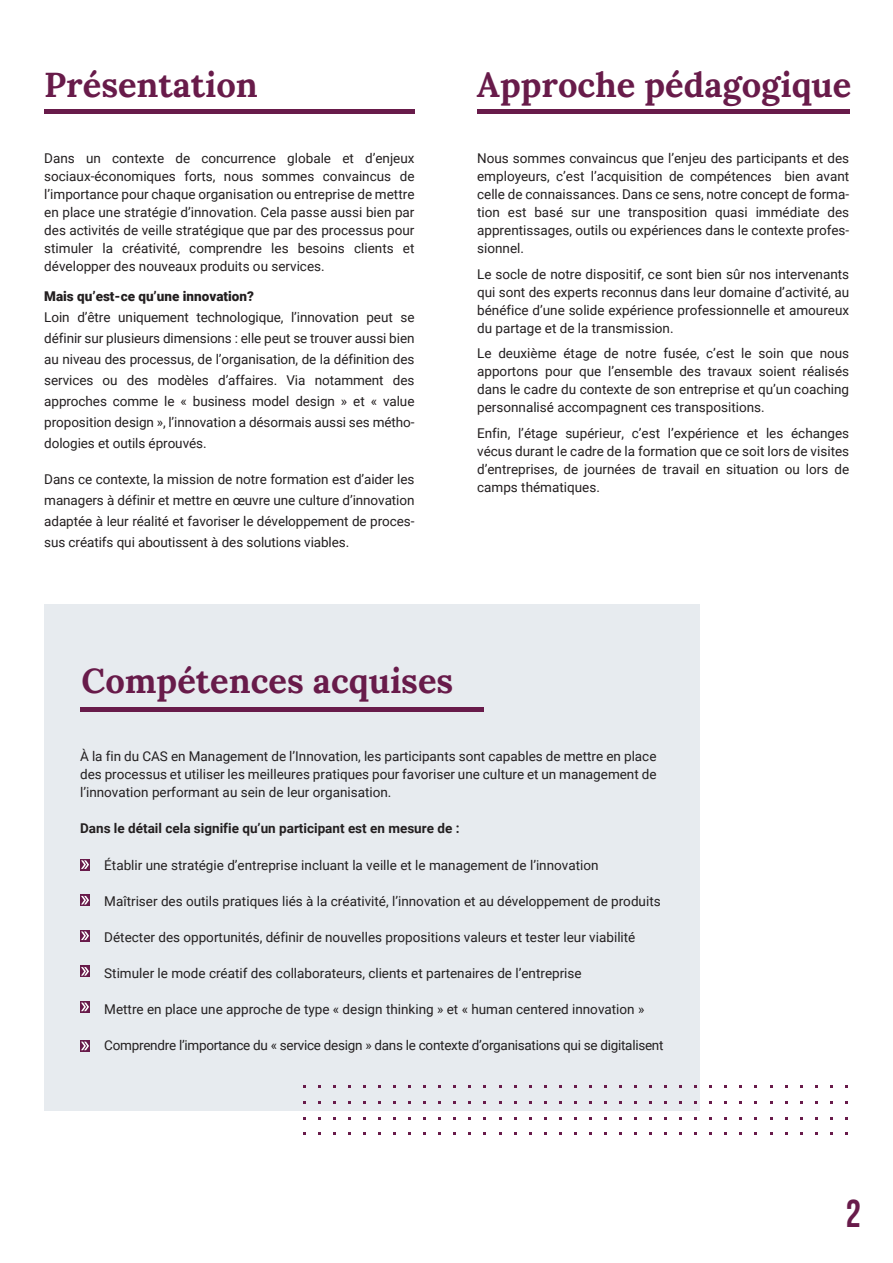
<style>
.page{position:relative;width:893px;height:1263px;background:#fff}
.page>*{position:absolute;margin:0;border:0;box-sizing:border-box;transform-origin:0 0}
.t1{font:39px "Bebas Neue";color:#681b4a}
.t2{font:700 34.5px "Lora";color:#681b4a}
.t3{font:13.5px/18px "Roboto";color:#231f20;text-align:justify}
.t4{font:13.5px "Roboto";letter-spacing:-.02em;color:#231f20}
.t5{font:700 13.5px "Roboto";color:#231f20}
.t6{font:900 13.5px "Roboto";color:#231f20}
</style>
<div class="page">
<hr style="left:44px;top:110px;width:370px;height:4px;background:#681b4a">
<div style="left:45px;top:604px;width:655px;height:506px;background:#e7ebef"></div>
<div style="left:80px;top:859px;width:10px;height:11px;background:#681b4a"></div>
<svg style="left:81px;top:860px;width:8px;height:9px"></svg>
<svg style="left:80px;top:894px;width:10px;height:12px"></svg>
<svg style="left:81px;top:896px;width:8px;height:8px"></svg>
<div style="left:80px;top:930px;width:10px;height:11px;background:#681b4a"></div>
<svg style="left:81px;top:931px;width:8px;height:9px"></svg>
<svg style="left:80px;top:965px;width:10px;height:12px"></svg>
<svg style="left:81px;top:967px;width:8px;height:8px"></svg>
<svg style="left:80px;top:1001px;width:10px;height:12px"></svg>
<svg style="left:81px;top:1003px;width:8px;height:8px"></svg>
<svg style="left:80px;top:1040px;width:10px;height:12px"></svg>
<svg style="left:81px;top:1042px;width:8px;height:8px"></svg>
<hr style="left:80px;top:708px;width:404px;height:4px;background:#681b4a">
<hr style="left:477px;top:110px;width:372px;height:4px;background:#681b4a">
<h2 class="t2" style="left:44px;top:62px;width:215px">Présentation</h2>
<p class="t3" style="left:44px;top:149px;width:372px">Dans un contexte de concurrence globale et d’enjeux sociaux-économiques forts, nous sommes convaincus de l’importance pour chaque organisation ou entreprise de mettre en place une stratégie d’innovation. Cela passe aussi bien par des activités de veille stratégique que par des processus pour stimuler la créativité, comprendre les besoins clients et développer des nouveaux produits ou services.</p>
<p class="t6" style="left:44px;top:287px;width:211px">Mais qu’est-ce qu’une innovation?</p>
<p class="t3" style="left:44px;top:306px;width:372px;line-height:21px">Loin d’être uniquement technologique, l’innovation peut se définir sur plusieurs dimensions : elle peut se trouver aussi bien au niveau des processus, de l’organisation, de la définition des services ou des modèles d’affaires. Via notamment des approches comme le « business model design » et « value proposition design », l’innovation a désormais aussi ses métho&shy;dologies et outils éprouvés.</p>
<p class="t3" style="left:44px;top:468px;width:372px;line-height:21px">Dans ce contexte, la mission de notre formation est d’aider les managers à définir et mettre en œuvre une culture d’innovation adaptée à leur réalité et favoriser le développement de proces&shy;sus créatifs qui aboutissent à des solutions viables.</p>
<h2 class="t2" style="left:477px;top:62px;width:376px">Approche pédagogique</h2>
<p class="t3" style="left:477px;top:149px;width:374px">Nous sommes convaincus que l’enjeu des participants et des employeurs, c’est l’acquisition de compétences bien avant celle de connaissances. Dans ce sens, notre concept de forma&shy;tion est basé sur une transposition quasi immédiate des apprentissages, outils ou expériences dans le contexte profes&shy;sionnel.</p>
<p class="t3" style="left:477px;top:264px;width:374px">Le socle de notre dispositif, ce sont bien sûr nos intervenants qui sont des experts reconnus dans leur domaine d’activité, au bénéfice d’une solide expérience professionnelle et amoureux du partage et de la transmission.</p>
<p class="t3" style="left:477px;top:344px;width:374px">Le deuxième étage de notre fusée, c’est le soin que nous apportons pour que l’ensemble des travaux soient réalisés dans le cadre du contexte de son entreprise et qu’un coaching personnalisé accompagnent ces transpositions.</p>
<p class="t3" style="left:477px;top:423px;width:374px">Enfin, l’étage supérieur, c’est l’expérience et les échanges vécus durant le cadre de la formation que ce soit lors de visites d’entreprises, de journées de travail en situation ou lors de camps thématiques.</p>
<h2 class="t2" style="left:82px;top:659px;width:373px">Compétences acquises</h2>
<p class="t3" style="left:80px;top:747px;width:578px">À la fin du CAS en Management de l’Innovation, les participants sont capables de mettre en place des processus et utiliser les meilleures pratiques pour favoriser une culture et un management de l’innovation performant au sein de leur organisation.</p>
<p class="t5" style="left:80px;top:819px;width:381px">Dans le détail cela signifie qu’un participant est en mesure de :</p>
<p class="t3" style="left:104px;top:855px;width:496px">Établir une stratégie d’entreprise incluant la veille et le management de l’innovation</p>
<p class="t3" style="left:104px;top:891px;width:558px">Maîtriser des outils pratiques liés à la créativité, l’innovation et au développement de produits</p>
<p class="t3" style="left:104px;top:927px;width:533px">Détecter des opportunités, définir de nouvelles propositions valeurs et tester leur viabilité</p>
<p class="t3" style="left:104px;top:963px;width:479px">Stimuler le mode créatif des collaborateurs, clients et partenaires de l’entreprise</p>
<p class="t3" style="left:104px;top:999px;width:542px">Mettre en place une approche de type « design thinking » et « human centered innovation »</p>
<p class="t4" style="left:104px;top:1035px;width:561px">Comprendre l’importance du « service design » dans le contexte d’organisations qui se digitalisent</p>
<h1 class="t1" style="left:846px;top:1192px;width:17px">2</h1>
</div>
